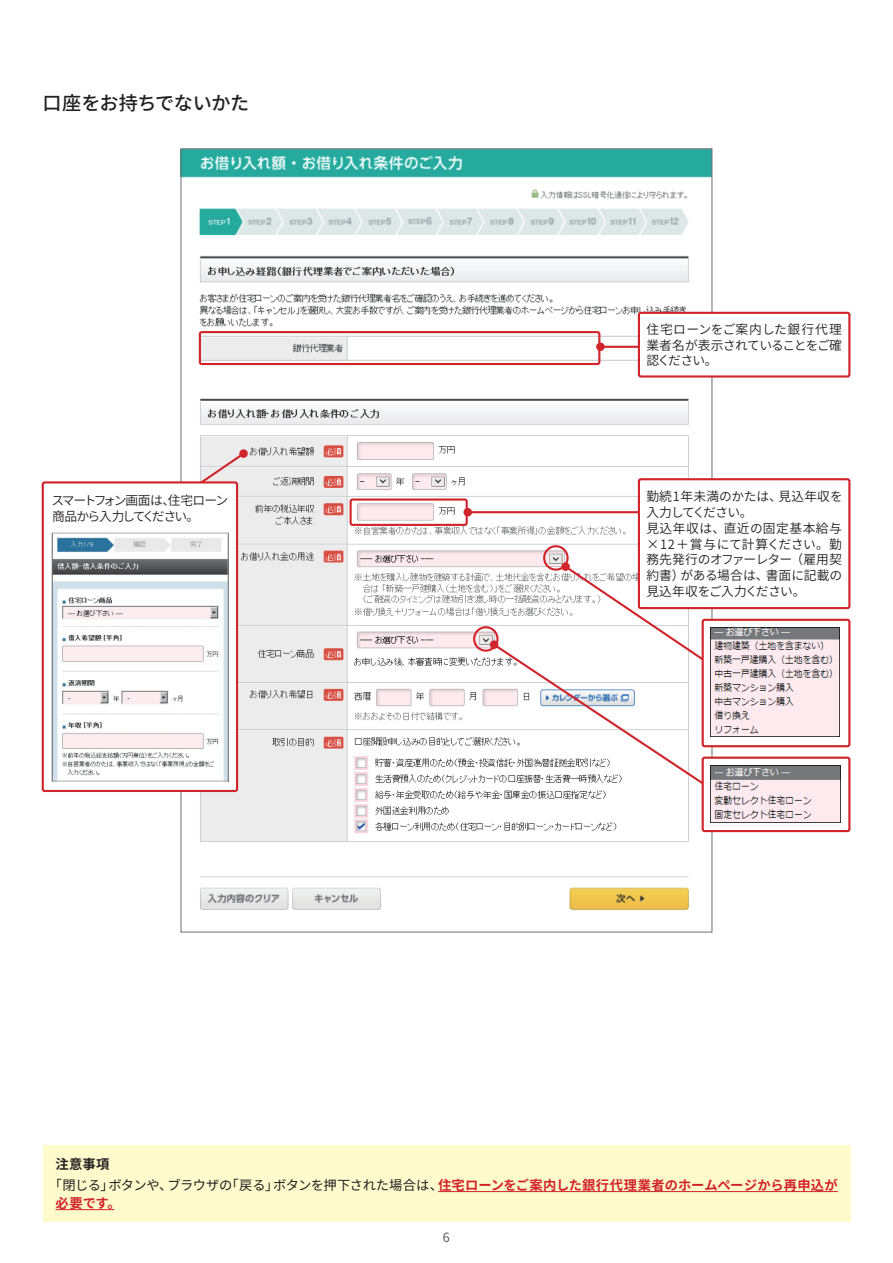
<style>
.page{position:relative;width:893px;height:1263px;background:#fff}
.page>*{position:absolute;margin:0;border:0;box-sizing:border-box;transform-origin:0 0}
.t1{font:500 19.2px "Noto Sans CJ Kjp";letter-spacing:-.015em;color:#231f20}
.t2{font:700 13.35px "Noto Sans CJ Kjp";letter-spacing:.005em;color:#d1232a}
.t3{font:13.35px "Noto Sans CJ Kjp";letter-spacing:-.035em;color:#231f20}
.t4{font:700 13.35px "Noto Sans CJ Kjp";color:#231f20}
.t5{font:600 12.75px/15.9px "Noto Sans CJ Kjp";letter-spacing:-.015em;color:#231f20;text-align:justify}
.t6{font:600 12.75px "Noto Sans CJ Kjp";letter-spacing:.005em;color:#231f20}
.t7{font:600 12.75px "Noto Sans CJ Kjp";letter-spacing:-.09em;color:#231f20}
.t8{font:600 12.75px "Noto Sans CJ Kjp";letter-spacing:.04em;color:#231f20}
.t9{font:600 12.75px/15.9px "Noto Sans CJ Kjp";letter-spacing:-.14em;color:#231f20}
.t10{font:600 12.75px "Noto Sans CJ Kjp";letter-spacing:.01em;color:#231f20}
.t11{font:600 12.75px "Noto Sans CJ Kjp";letter-spacing:-.08em;color:#231f20}
.t12{font:600 12.75px "Noto Sans CJ Kjp";color:#4b4c4d}
</style>
<div class="page">
<img style="left:183px;top:151px;width:527px;height:759px">
<div style="left:199px;top:331px;width:401px;height:34px;border:2px solid #d1232a;border-radius:2px"></div>
<hr style="left:600px;top:346px;width:132px;height:2px;background:#d1232a">
<div style="left:596px;top:342px;width:9px;height:9px;background:#d1232a;border-radius:50%"></div>
<div style="left:639px;top:313px;width:210px;height:63px;background:#fff;border-radius:2px"></div>
<div style="left:638px;top:312px;width:212px;height:66px;border:2px solid #d1232a;border-radius:2px"></div>
<svg style="left:190px;top:451px;width:56px;height:40px"></svg>
<div style="left:239px;top:449px;width:9px;height:9px;background:#d1232a;border-radius:50%"></div>
<div style="left:43px;top:482px;width:194px;height:309px;background:#fff;border-radius:2px"></div>
<div style="left:42px;top:481px;width:196px;height:311px;border:2px solid #d1232a;border-radius:2px"></div>
<img style="left:54px;top:537px;width:172px;height:242px">
<div style="left:52px;top:533px;width:176px;height:248px;border:1px solid #a8a9ad"></div>
<div style="left:350px;top:498px;width:118px;height:28px;border:2px solid #d1232a;border-radius:2px"></div>
<hr style="left:468px;top:511px;width:186px;height:2px;background:#d1232a">
<div style="left:463px;top:508px;width:9px;height:8px;background:#d1232a;border-radius:50%"></div>
<div style="left:639px;top:479px;width:210px;height:129px;background:#fff;border-radius:2px"></div>
<div style="left:638px;top:478px;width:212px;height:131px;border:2px solid #d1232a;border-radius:2px"></div>
<div style="left:543px;top:545px;width:26px;height:26px;border:2px solid #d1232a;border-radius:50%"></div>
<svg style="left:561px;top:562px;width:9px;height:9px"></svg>
<div style="left:703px;top:620px;width:146px;height:126px;background:#fff;border-radius:2px"></div>
<div style="left:702px;top:619px;width:148px;height:128px;border:2px solid #d1232a;border-radius:2px"></div>
<img style="left:711px;top:627px;width:128px;height:109px">
<div style="left:473px;top:626px;width:26px;height:26px;border:2px solid #d1232a;border-radius:50%"></div>
<svg style="left:491px;top:564px;width:215px;height:222px"></svg>
<div style="left:490px;top:640px;width:8px;height:9px;background:#d1232a;border-radius:50%"></div>
<div style="left:703px;top:758px;width:146px;height:73px;background:#fff;border-radius:2px"></div>
<div style="left:702px;top:757px;width:148px;height:75px;border:2px solid #d1232a;border-radius:2px"></div>
<img style="left:711px;top:766px;width:129px;height:56px">
<div style="left:43px;top:1145px;width:807px;height:77px;background:#fffbcc"></div>
<hr style="left:438px;top:1191px;width:400px;height:1px;background:#d1232a">
<hr style="left:56px;top:1209px;width:58px;height:1px;background:#d1232a">
<h1 class="t1" style="left:43px;top:93px;width:208px">口座をお持ちでないかた</h1>
<p class="t7" style="left:51px;top:493px;width:178px">スマートフォン画面は住宅ローン</p>
<p class="t9" style="left:52px;top:492px;width:149px;text-indent:110px">、<br>商品から入力してください。</p>
<p class="t4" style="left:55px;top:1157px;width:56px">注意事項</p>
<p class="t5" style="left:646px;top:321px;width:197px">住宅ローンをご案内した銀行代理業者名が表示されていることをご確認ください。</p>
<p class="t10" style="left:646px;top:489px;width:137px">勤続1年未満のかたは、</p>
<p class="t11" style="left:646px;top:505px;width:108px">入力してください。</p>
<p class="t8" style="left:646px;top:521px;width:197px">見込年収は、直近の固定基本給与</p>
<p class="t6" style="left:646px;top:537px;width:197px">×12＋賞与にて計算ください。勤</p>
<p class="t5" style="left:646px;top:552px;width:197px">務先発行のオファーレター（雇用契</p>
<p class="t5" style="left:766px;top:568px;width:78px">書面に記載の</p>
<p class="t5" style="left:779px;top:488px;width:66px">見込年収を</p>
<p class="t5" style="left:646px;top:568px;width:161px">約書）<br>見込年収をご入力ください。</p>
<p class="t5" style="left:680px;top:568px;width:90px">がある場合は、</p>
<p class="t2" style="left:438px;top:1177px;width:401px">住宅ローンをご案内した銀行代理業者のホームページから再申込が</p>
<p class="t3" style="left:167px;top:1177px;width:66px">ブラウザの</p>
<p class="t3" style="left:49px;top:1177px;width:66px">「閉じる」</p>
<p class="t2" style="left:56px;top:1195px;width:67px">必要です。</p>
<p class="t3" style="left:226px;top:1177px;width:54px">「戻る」</p>
<p class="t3" style="left:273px;top:1177px;width:171px">ボタンを押下された場合は、</p>
<p class="t3" style="left:109px;top:1177px;width:65px">ボタンや、</p>
<p class="t12" style="left:443px;top:1230px;width:9px">6</p>
</div>
